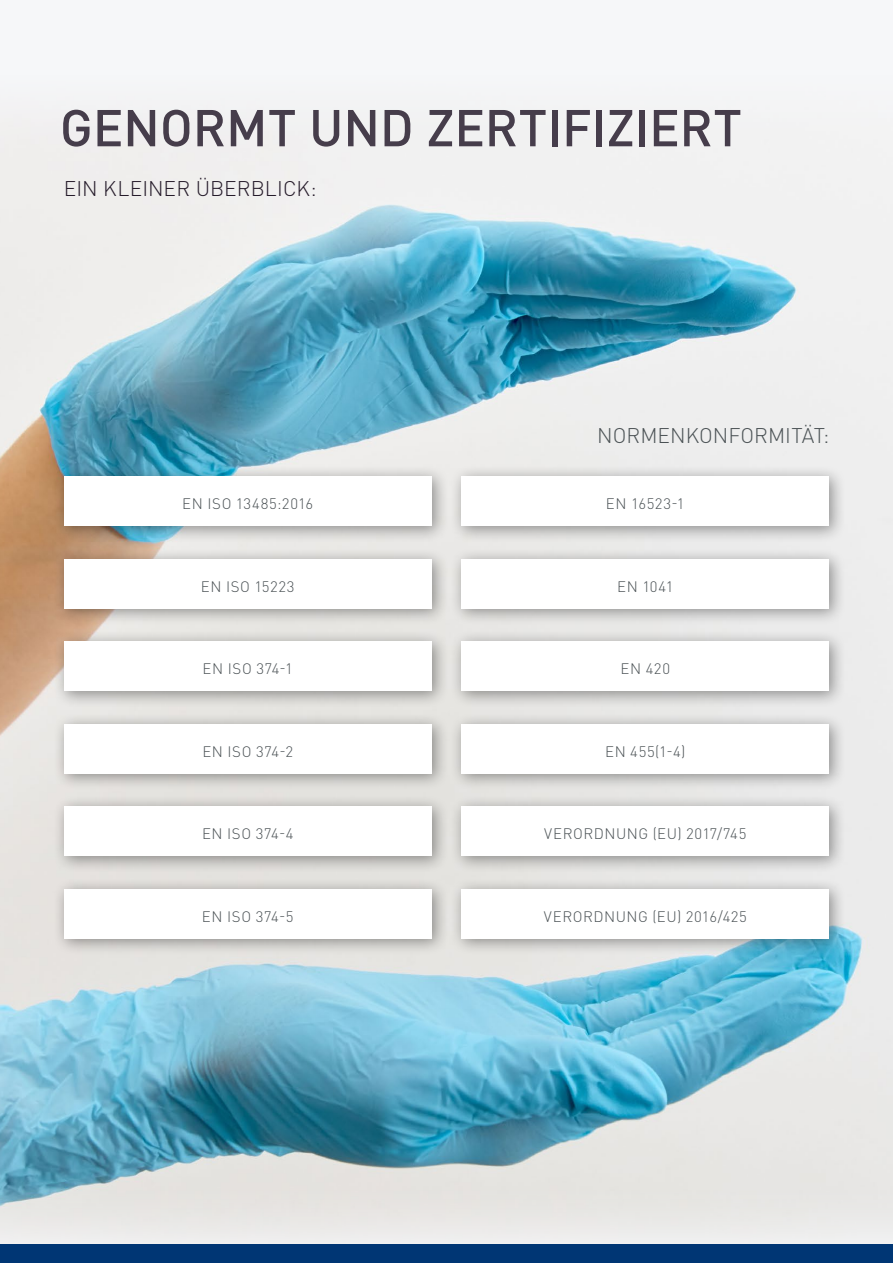
<style>
.page{position:relative;width:893px;height:1263px;background:#f6f7f9}
.page>*{position:absolute;margin:0;border:0;box-sizing:border-box;transform-origin:0 0}
.t1{font:500 51px "DIN Pro";letter-spacing:-.005em;color:#463d4b}
.t2{font:300 21px "DIN Pro";letter-spacing:.005em;color:#251b2a}
.t3{font:300 21px "DIN Pro";color:#4b5255}
.t4{font:300 15px "DIN Pro";letter-spacing:.04em;color:#4b5255}
</style>
<div class="page">
<img style="left:0;top:125px;width:893px;height:1116px">
<div style="left:0;top:1244px;width:893px;height:19px;background:#003674"></div>
<div style="left:450px;top:877px;width:396px;height:78px;background:#000;opacity:.4"></div>
<div style="left:461px;top:889px;width:368px;height:49px;background:#fff"></div>
<div style="left:450px;top:547px;width:396px;height:78px;background:#000;opacity:.4"></div>
<div style="left:461px;top:559px;width:368px;height:49px;background:#fff"></div>
<div style="left:52px;top:795px;width:397px;height:78px;background:#000;opacity:.4"></div>
<div style="left:64px;top:806px;width:368px;height:50px;background:#fff"></div>
<div style="left:52px;top:877px;width:397px;height:78px;background:#000;opacity:.4"></div>
<div style="left:64px;top:889px;width:368px;height:49px;background:#fff"></div>
<div style="left:450px;top:465px;width:396px;height:78px;background:#000;opacity:.4"></div>
<div style="left:461px;top:476px;width:368px;height:50px;background:#fff"></div>
<div style="left:52px;top:547px;width:397px;height:78px;background:#000;opacity:.4"></div>
<div style="left:64px;top:559px;width:368px;height:49px;background:#fff"></div>
<div style="left:52px;top:630px;width:397px;height:78px;background:#000;opacity:.4"></div>
<div style="left:64px;top:641px;width:368px;height:50px;background:#fff"></div>
<div style="left:52px;top:712px;width:397px;height:78px;background:#000;opacity:.4"></div>
<div style="left:64px;top:724px;width:368px;height:49px;background:#fff"></div>
<div style="left:450px;top:630px;width:396px;height:78px;background:#000;opacity:.4"></div>
<div style="left:461px;top:641px;width:368px;height:50px;background:#fff"></div>
<div style="left:450px;top:795px;width:396px;height:78px;background:#000;opacity:.4"></div>
<div style="left:461px;top:806px;width:368px;height:50px;background:#fff"></div>
<div style="left:450px;top:712px;width:396px;height:78px;background:#000;opacity:.4"></div>
<div style="left:461px;top:724px;width:368px;height:49px;background:#fff"></div>
<div style="left:52px;top:465px;width:397px;height:78px;background:#000;opacity:.4"></div>
<div style="left:64px;top:476px;width:368px;height:50px;background:#fff"></div>
<p class="t1" style="left:60px;top:93px;width:684px">GENORMT UND ZERTIFIZIERT</p>
<p class="t2" style="left:64px;top:174px;width:254px">EIN KLEINER ÜBERBLICK:</p>
<p class="t3" style="left:597px;top:421px;width:233px">NORMENKONFORMITÄT:</p>
<p class="t4" style="left:182px;top:494px;width:133px">EN ISO 13485:2016</p>
<p class="t4" style="left:606px;top:494px;width:80px">EN 16523-1</p>
<p class="t4" style="left:201px;top:576px;width:95px">EN ISO 15223</p>
<p class="t4" style="left:617px;top:576px;width:58px">EN 1041</p>
<p class="t4" style="left:203px;top:659px;width:92px">EN ISO 374-1</p>
<p class="t4" style="left:621px;top:659px;width:51px">EN 420</p>
<p class="t4" style="left:202px;top:741px;width:92px">EN ISO 374-2</p>
<p class="t4" style="left:605px;top:741px;width:82px">EN 455(1-4)</p>
<p class="t4" style="left:202px;top:824px;width:93px">EN ISO 374-4</p>
<p class="t4" style="left:544px;top:824px;width:204px">VERORDNUNG (EU) 2017/745</p>
<p class="t4" style="left:202px;top:906px;width:93px">EN ISO 374-5</p>
<p class="t4" style="left:544px;top:906px;width:204px">VERORDNUNG (EU) 2016/425</p>
</div>
